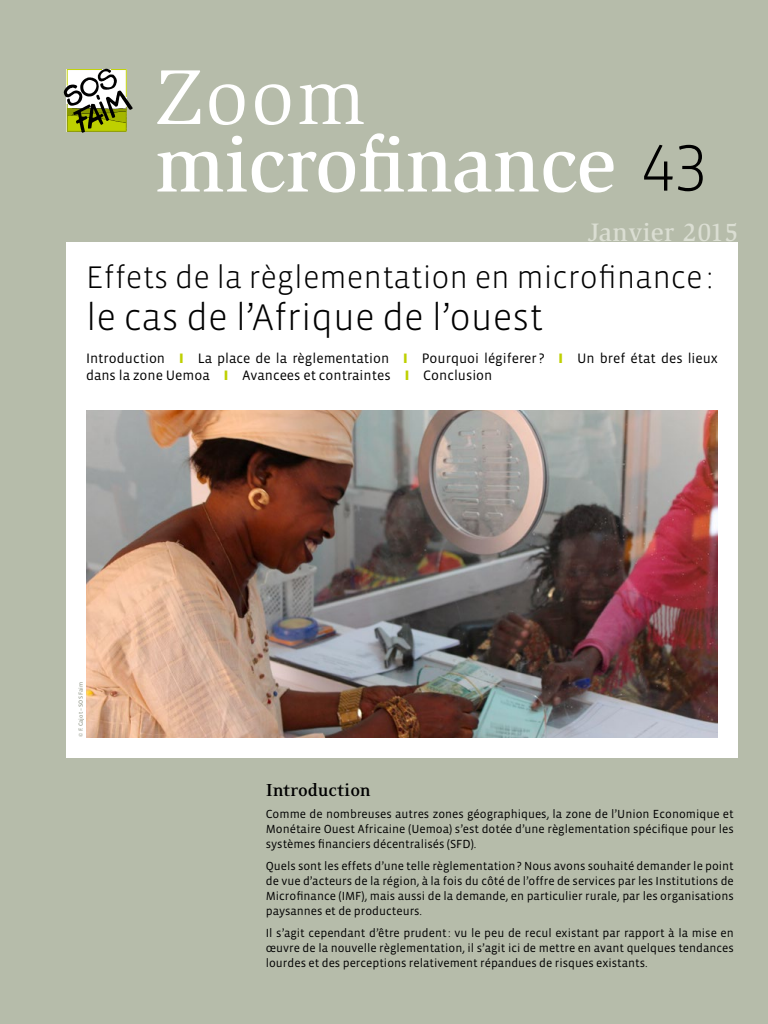
<style>
.page{position:relative;width:768px;height:1024px;background:#b6bcaa}
.page>*{position:absolute;margin:0;border:0;box-sizing:border-box;transform-origin:0 0}
.t1{font:500 80px/67.5px "Slimbach";color:#fff}
.t2{font:300 38px "Vista Sans";color:#000}
.t3{font:300 32px "Vista Sans";color:#000}
.t4{font:500 26px "Slimbach";letter-spacing:.02em;color:#dbded3}
.t5{font:700 20px "Eidetic Neo";letter-spacing:-.005em;color:#000}
.t6{font:14px/17px "Vista Sans";color:#000}
.t7{font:12px/15px "Vista Sans";color:#000;text-align:justify}
.t8{font:6px "Vista Sans Reg";color:#909586}
.s1{font-weight:400}
.s2{font-family:"Vista Sans";font-weight:300;font-size:67px;color:#000}
.s3{font-weight:900;color:#bed000}
</style>
<div class="page">
<svg style="left:64px;top:69px;width:69px;height:64px;background:#a2a774"></svg>
<div style="left:66px;top:242px;width:672px;height:188px;background:#fff"></div>
<img style="left:66px;top:410px;width:672px;height:348px">
<h1 class="t1" style="left:155px;top:63px;width:555px"><span class="s1">Zoom </span>microfinance <span class="s2">43</span></h1>
<h3 class="t4" style="left:588px;top:216px;width:152px">Janvier 2015</h3>
<h3 class="t3" style="left:86px;top:261px;width:628px">Effets de la règlementation en microfinance:</h3>
<h2 class="t2" style="left:86px;top:298px;width:459px">le cas de l’Afrique de l’ouest</h2>
<p class="t6" style="left:86px;top:350px;width:634px">Introduction <span class="s3">I</span> La place de la règlementation <span class="s3">I</span> Pourquoi légiferer ? <span class="s3">I</span> Un bref état des lieux dans la zone Uemoa <span class="s3">I</span> Avancees et contraintes <span class="s3">I</span> Conclusion</p>
<p class="t8" style="left:78px;top:737px;width:56px;rotate:-90deg">© F. Cajot – SOS Faim</p>
<h3 class="t5" style="left:266px;top:780px;width:107px">Introduction</h3>
<p class="t7" style="left:266px;top:807px;width:470px">Comme de nombreuses autres zones géographiques, la zone de l’Union Economique et Monétaire Ouest Africaine (Uemoa) s’est dotée d’une règlementation spécifique pour les systèmes financiers décentralisés (SFD).</p>
<p class="t7" style="left:266px;top:859px;width:470px">Quels sont les effets d’une telle règlementation? Nous avons souhaité demander le point de vue d’acteurs de la région, à la fois du côté de l’offre de services par les Institutions de Microfinance (IMF), mais aussi de la demande, en particulier rurale, par les organisations paysannes et de producteurs.</p>
<p class="t7" style="left:266px;top:926px;width:470px">Il s’agit cependant d’être prudent: vu le peu de recul existant par rapport à la mise en œuvre de la nouvelle règlementation, il s’agit ici de mettre en avant quelques tendances lourdes et des perceptions relativement répandues de risques existants.</p>
</div>
